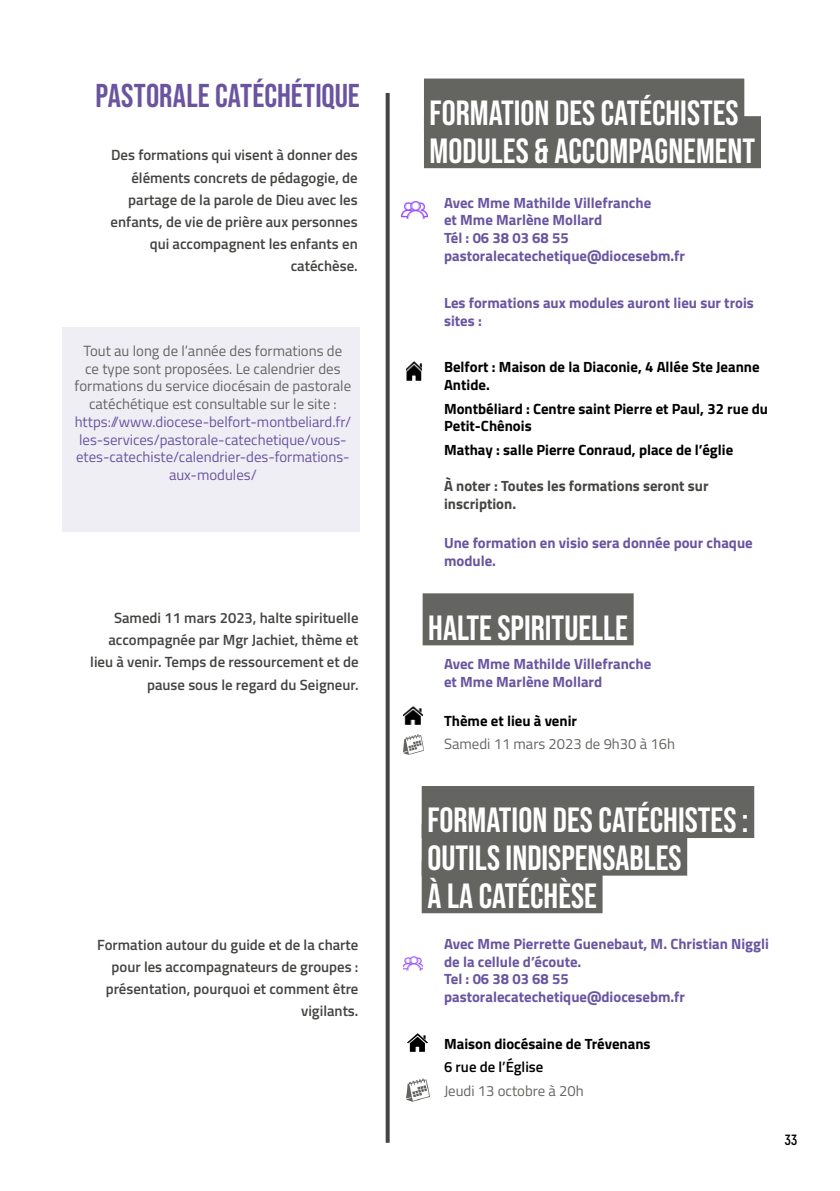
<style>
.page{position:relative;width:840px;height:1191px;background:#fff}
.page>*{position:absolute;margin:0;border:0;box-sizing:border-box;transform-origin:0 0}
.t1{font:35px/37.6px "Bebas Neue";color:#fff}
.t2{font:33px "Bebas Neue";letter-spacing:.005em;color:#6a549f}
.t3{font:600 14.8px/22.2px "Titillium Web";color:#444442;text-align:right}
.t4{font:700 14.8px/17.8px "Titillium Web";color:#6955a0}
.t5{font:700 14.8px/17.8px "Titillium Web";color:#000}
.t6{font:14.8px/17.8px "Titillium Web";color:#646561;text-align:center}
.t7{font:14.8px/17.8px "Titillium Web";color:#6955a0;text-align:center}
.t8{font:700 14.8px/17.8px "Titillium Web";color:#444442}
.t9{font:600 14.8px "Titillium Web";color:#000}
.t10{font:700 14.8px "Akrobat";color:#000}
</style>
<div class="page">
<div style="left:62px;top:327px;width:297px;height:205px;background:#f0eef5"></div>
<img style="left:406px;top:361px;width:15px;height:20px">
<img style="left:401px;top:201px;width:26px;height:18px">
<div style="left:423px;top:79px;width:320px;height:52px;background:#646561"></div>
<div style="left:423px;top:116px;width:337px;height:52px;background:#646561"></div>
<img style="left:406px;top:1078px;width:23px;height:24px">
<img style="left:403px;top:734px;width:20px;height:21px">
<svg style="left:385px;top:93px;width:4px;height:1049px;background:#626261"></svg>
<div style="left:421px;top:786px;width:332px;height:52px;background:#646561"></div>
<div style="left:421px;top:823px;width:265px;height:52px;background:#646561"></div>
<div style="left:421px;top:861px;width:181px;height:52px;background:#646561"></div>
<img style="left:407px;top:1033px;width:20px;height:19px">
<img style="left:403px;top:956px;width:19px;height:15px">
<div style="left:422px;top:593px;width:211px;height:52px;background:#646561"></div>
<img style="left:403px;top:706px;width:19px;height:19px">
<h2 class="t2" style="left:95px;top:77px;width:266px">PASTORALE CATÉCHÉTIQUE</h2>
<p class="t3" style="left:110px;top:143px;width:248px">Des formations qui visent à donner des éléments concrets de pédagogie, de partage de la parole de Dieu avec les enfants, de vie de prière aux personnes qui accompagnent les enfants en catéchèse.</p>
<p class="t6" style="left:75px;top:341px;width:278px">Tout au long de l’année des formations de<br>ce type sont proposées. Le calendrier des formations du service diocésain de pastorale catéchétique est consultable sur le site :</p>
<p class="t7" style="left:75px;top:412px;width:278px">https://www.diocese-belfort-montbeliard.fr/ les-services/pastorale-catechetique/vous&shy;etes-catechiste/calendrier-des-formations&shy;aux-modules/</p>
<p class="t3" style="left:90px;top:606px;width:269px">Samedi 11 mars 2023, halte spirituelle accompagnée par Mgr Jachiet, thème et lieu à venir. Temps de ressourcement et de pause sous le regard du Seigneur.</p>
<p class="t3" style="left:97px;top:932px;width:263px">Formation autour du guide et de la charte pour les accompagnateurs de groupes : présentation, pourquoi et comment être vigilants.</p>
<h1 class="t1" style="left:429px;top:94px;width:327px">FORMATION DES CATÉCHISTES<br>MODULES &amp; ACCOMPAGNEMENT</h1>
<p class="t4" style="left:444px;top:193px;width:242px">Avec Mme Mathilde Villefranche<br>et Mme Marlène Mollard<br>Tél : 06 38 03 68 55 pastoralecatechetique@diocesebm.fr</p>
<p class="t4" style="left:444px;top:293px;width:311px">Les formations aux modules auront lieu sur trois sites :</p>
<p class="t5" style="left:444px;top:357px;width:317px">Belfort : Maison de la Diaconie, 4 Allée Ste Jeanne<br>Antide.</p>
<p class="t5" style="left:444px;top:399px;width:325px">Montbéliard : Centre saint Pierre et Paul, 32 rue du<br>Petit-Chênois</p>
<p class="t5" style="left:444px;top:440px;width:290px">Mathay : salle Pierre Conraud, place de l’églie</p>
<p class="t8" style="left:444px;top:476px;width:266px">À noter : Toutes les formations seront sur inscription.</p>
<p class="t4" style="left:444px;top:533px;width:310px">Une formation en visio sera donnée pour chaque module.</p>
<h1 class="t1" style="left:428px;top:608px;width:201px">HALTE SPIRITUELLE</h1>
<p class="t4" style="left:444px;top:654px;width:209px">Avec Mme Mathilde Villefranche et Mme Marlène Mollard</p>
<p class="t5" style="left:444px;top:711px;width:134px">Thème et lieu à venir</p>
<p class="t6" style="left:444px;top:734px;width:232px">Samedi 11 mars 2023 de 9h30 à 16h</p>
<h1 class="t1" style="left:427px;top:801px;width:322px">FORMATION DES CATÉCHISTES :<br>OUTILS INDISPENSABLES<br>À LA CATÉCHÈSE</h1>
<p class="t4" style="left:444px;top:934px;width:326px">Avec Mme Pierrette Guenebaut, M. Christian Niggli de la cellule d’écoute.<br>Tel : 06 38 03 68 55 pastoralecatechetique@diocesebm.fr</p>
<p class="t5" style="left:444px;top:1034px;width:208px">Maison diocésaine de Trévenans</p>
<p class="t9" style="left:444px;top:1056px;width:101px">6 rue de l’Église</p>
<p class="t6" style="left:444px;top:1081px;width:141px">Jeudi 13 octobre à 20h</p>
<p class="t10" style="left:784px;top:1130px;width:14px">33</p>
</div>
